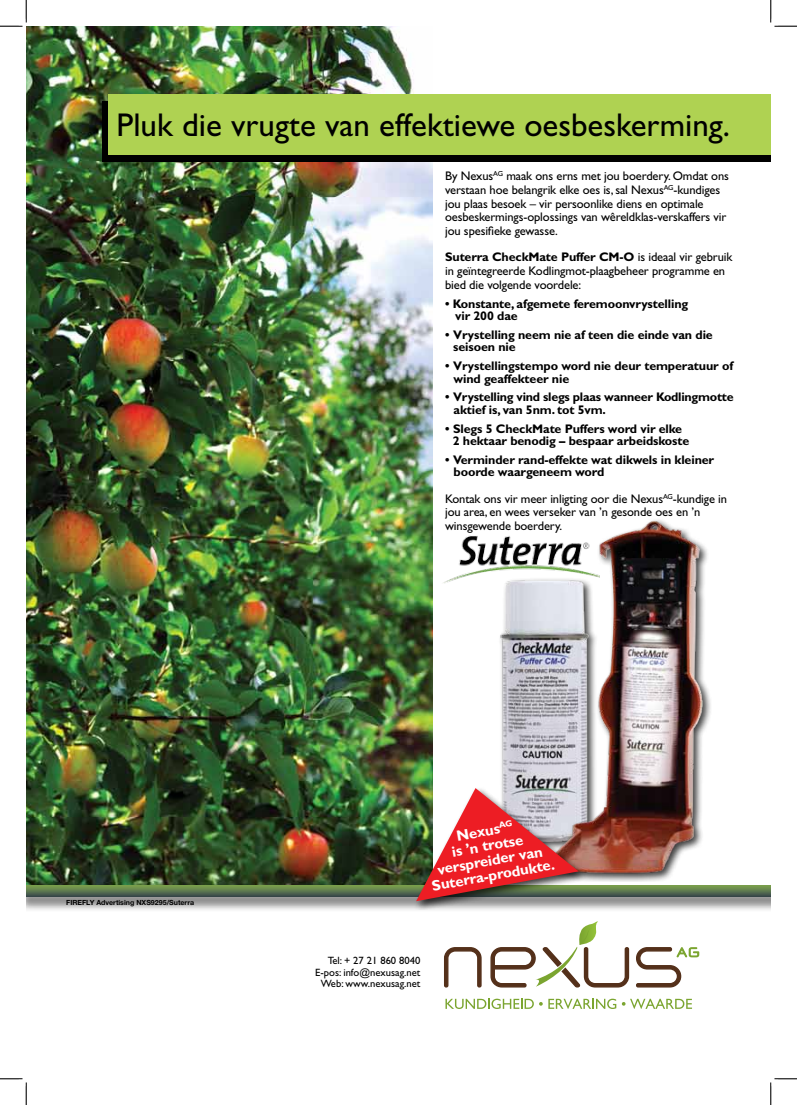
<style>
.page{position:relative;width:797px;height:1105px;background:#fff}
.page>*{position:absolute;margin:0;border:0;box-sizing:border-box;transform-origin:0 0}
.t1{font:33px "Gill Sans";color:#000}
.t2{font:700 15px/15px "Gill Sans";color:#fff;text-align:center}
.t3{font:12.5px/13.8px "Gill Sans";letter-spacing:-.01em;color:#000}
.t4{font:700 12.5px/12.5px "Gill Sans";letter-spacing:-.01em;color:#000}
.t5{font:10.62px/11.8px "Gill Sans";color:#000;text-align:right}
.t6{font:700 7.12px "Helvetica Neue LT Std";color:#000}
.s1{font-weight:700}
</style>
<div class="page">
<img style="left:26px;top:26px;width:407px;height:859px">
<div style="left:102px;top:101px;width:668px;height:60px;background:#000"></div>
<div style="left:108px;top:94px;width:662px;height:61px;background:#afd252"></div>
<svg style="left:444px;top:947px;width:38px;height:41px"></svg>
<svg style="left:636px;top:947px;width:63px;height:41px"></svg>
<svg style="left:445px;top:999px;width:97px;height:10px"></svg>
<svg style="left:548px;top:999px;width:68px;height:10px"></svg>
<svg style="left:622px;top:999px;width:70px;height:10px"></svg>
<svg style="left:490px;top:921px;width:139px;height:67px"></svg>
<div style="left:26px;top:887px;width:744px;height:25px;background:#000;opacity:.45"></div>
<svg style="left:26px;top:885px;width:744px;height:12px;background:#5b764d"></svg>
<img style="left:500px;top:583px;width:46px;height:201px">
<div style="left:549px;top:517px;width:162px;height:365px;background:#000;opacity:.75"></div>
<img style="left:546px;top:517px;width:161px;height:361px">
<div style="left:413px;top:784px;width:174px;height:125px;background:#000;opacity:.75"></div>
<img style="left:416px;top:788px;width:162px;height:113px">
<img style="left:443px;top:536px;width:156px;height:47px">
<svg style="left:0;top:0;width:27px;height:27px"></svg>
<svg style="left:0;top:1078px;width:27px;height:27px"></svg>
<svg style="left:770px;top:0;width:27px;height:27px"></svg>
<svg style="left:770px;top:1078px;width:27px;height:27px"></svg>
<h1 class="t1" style="left:117px;top:106px;width:615px">Pluk die vrugte van effektiewe oesbeskerming.</h1>
<p class="t3" style="left:445px;top:169px;width:285px">By Nexus<sup>AG</sup> maak ons erns met jou boerdery. Omdat ons verstaan hoe belangrik elke oes is, sal Nexus<sup>AG</sup>-kundiges jou plaas besoek – vir persoonlike diens en optimale oesbeskermings-oplossings van wêreldklas-verskaffers vir jou spesifieke gewasse.</p>
<p class="t3" style="left:445px;top:250px;width:289px"><span class="s1">Suterra CheckMate Puffer CM-O</span> is ideaal vir gebruik in geïntegreerde Kodlingmot-plaagbeheer programme en bied die volgende voordele:</p>
<p class="t4" style="left:455px;top:297px;width:234px;text-indent:-10px">• Konstante, afgemete feremoonvrystelling vir 200 dae</p>
<p class="t4" style="left:453px;top:328px;width:261px;text-indent:-8px">• Vrystelling neem nie af teen die einde van die seisoen nie</p>
<p class="t4" style="left:453px;top:360px;width:281px;text-indent:-8px">• Vrystellingstempo word nie deur temperatuur of wind geaffekteer nie</p>
<p class="t4" style="left:453px;top:391px;width:281px;text-indent:-8px">• Vrystelling vind slegs plaas wanneer Kodlingmotte aktief is, van 5nm. tot 5vm.</p>
<p class="t4" style="left:452px;top:422px;width:238px;text-indent:-8px">• Slegs 5 CheckMate Puffers word vir elke<br>2 hektaar benodig – bespaar arbeidskoste</p>
<p class="t4" style="left:453px;top:453px;width:262px;text-indent:-8px">• Verminder rand-effekte wat dikwels in kleiner boorde waargeneem word</p>
<p class="t3" style="left:445px;top:492px;width:283px">Kontak ons vir meer inligting oor die Nexus<sup>AG</sup>-kundige in jou area, en wees verseker van ’n gesonde oes en ’n winsgewende boerdery.</p>
<p class="t6" style="left:66px;top:898px;width:129px">FIREFLY Advertising NXS9295/Suterra</p>
<p class="t2" style="left:423px;top:834px;width:126px;rotate:-10deg">Nexus<sup>AG<br></sup>is ’n trotse verspreider van<br>Suterra-produkte.</p>
<p class="t5" style="left:315px;top:954px;width:107px">Tel: + 27 21 860 8040<br>E-pos: info@nexusag.net<br>Web: www.nexusag.net</p>
</div>
